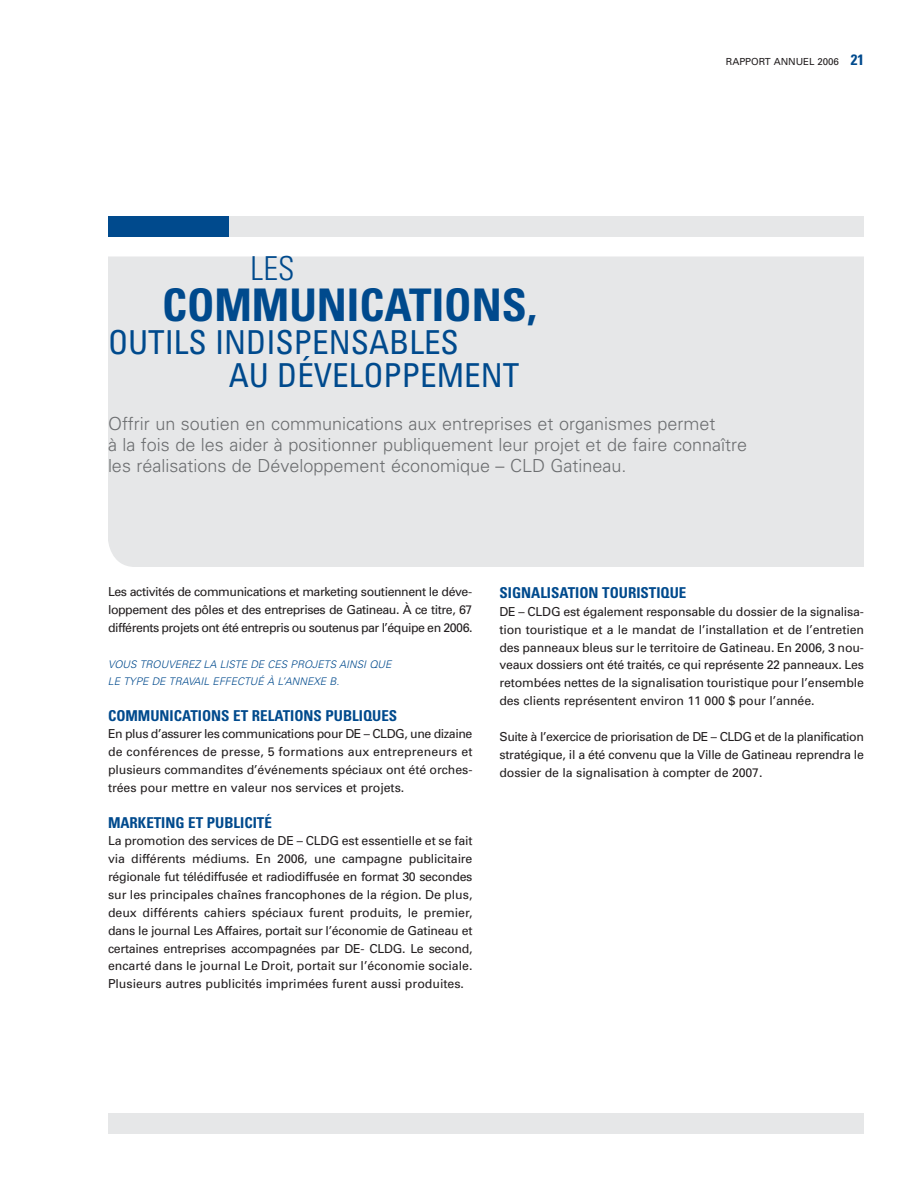
<style>
.page{position:relative;width:918px;height:1188px;background:#fff}
.page>*{position:absolute;margin:0;border:0;box-sizing:border-box;transform-origin:0 0}
.t1{font:700 condensed 45px "Univers";color:#004a8d}
.t2{font:condensed 33px/33px "Univers";color:#004a8d}
.t3{font:300 condensed 33px "Univers";color:#004a8d}
.t4{font:300 18px/21px "Univers";color:#6c6e70}
.t5{font:700 condensed 15px "Univers";color:#004a8d}
.t6{font:12.3px/17.9px "Univers";letter-spacing:-.01em;color:#231f20;text-align:justify}
.t7{font:italic 300 10.5px/17.2px "Univers";color:#004a8d}
.t8{font:9.75px "Univers";letter-spacing:-.005em;color:#231f20}
.s1{font-weight:700;font-stretch:condensed;font-size:15px;color:#004a8d}
</style>
<div class="page">
<div style="left:108px;top:256px;width:756px;height:311px;background:#e6e7e8"></div>
<div style="left:108px;top:1114px;width:756px;height:20px;background:#e6e7e8"></div>
<div style="left:108px;top:216px;width:756px;height:20px;background:#e6e7e8"></div>
<div style="left:108px;top:216px;width:120px;height:20px;background:#004a8d"></div>
<h2 class="t3" style="left:251px;top:256px;width:45px">LES</h2>
<h1 class="t1" style="left:162px;top:288px;width:376px">COMMUNICATIONS,</h1>
<h2 class="t2" style="left:229px;top:329px;width:292px;text-indent:-121px">OUTILS INDISPENSABLES<br>AU DÉVELOPPEMENT</h2>
<p class="t8" style="left:726px;top:58px;width:140px">RAPPORT ANNUEL 2006 <span class="s1">21</span></p>
<h3 class="t4" style="left:108px;top:415px;width:641px">Offrir un soutien en communications aux entreprises et organismes permet<br>à la fois de les aider à positionner publiquement leur projet et de faire connaître les réalisations de Développement économique – CLD Gatineau.</h3>
<p class="t6" style="left:108px;top:584px;width:366px">Les activités de communications et marketing soutiennent le déve&shy;loppement des pôles et des entreprises de Gatineau. À ce titre, 67 différents projets ont été entrepris ou soutenus par l’équipe en 2006.</p>
<p class="t7" style="left:108px;top:656px;width:287px">VOUS TROUVEREZ LA LISTE DE CES PROJETS AINSI QUE<br>LE TYPE DE TRAVAIL EFFECTUÉ À L’ANNEXE B.</p>
<p class="t5" style="left:108px;top:710px;width:291px">COMMUNICATIONS ET RELATIONS PUBLIQUES</p>
<p class="t6" style="left:108px;top:726px;width:366px">En plus d’assurer les communications pour DE – CLDG, une dizaine de conférences de presse, 5 formations aux entrepreneurs et plusieurs commandites d’événements spéciaux ont été orches&shy;trées pour mettre en valeur nos services et projets.</p>
<p class="t5" style="left:108px;top:817px;width:165px">MARKETING ET PUBLICITÉ</p>
<p class="t6" style="left:108px;top:833px;width:366px">La promotion des services de DE – CLDG est essentielle et se fait via différents médiums. En 2006, une campagne publicitaire régionale fut télédiffusée et radiodiffusée en format 30 secondes sur les principales chaînes francophones de la région. De plus, deux différents cahiers spéciaux furent produits, le premier, dans le journal Les Affaires, portait sur l’économie de Gatineau et certaines entreprises accompagnées par DE- CLDG. Le second, encarté dans le journal Le Droit, portait sur l’économie sociale.<br>Plusieurs autres publicités imprimées furent aussi produites.</p>
<p class="t5" style="left:500px;top:587px;width:188px">SIGNALISATION TOURISTIQUE</p>
<p class="t6" style="left:500px;top:604px;width:366px">DE – CLDG est également responsable du dossier de la signalisa&shy;tion touristique et a le mandat de l’installation et de l’entretien des panneaux bleus sur le territoire de Gatineau. En 2006, 3 nou&shy;veaux dossiers ont été traités, ce qui représente 22 panneaux. Les retombées nettes de la signalisation touristique pour l’ensemble des clients représentent environ 11 000 $ pour l’année.</p>
<p class="t6" style="left:500px;top:729px;width:366px">Suite à l’exercice de priorisation de DE – CLDG et de la planification stratégique, il a été convenu que la Ville de Gatineau reprendra le dossier de la signalisation à compter de 2007.</p>
</div>
